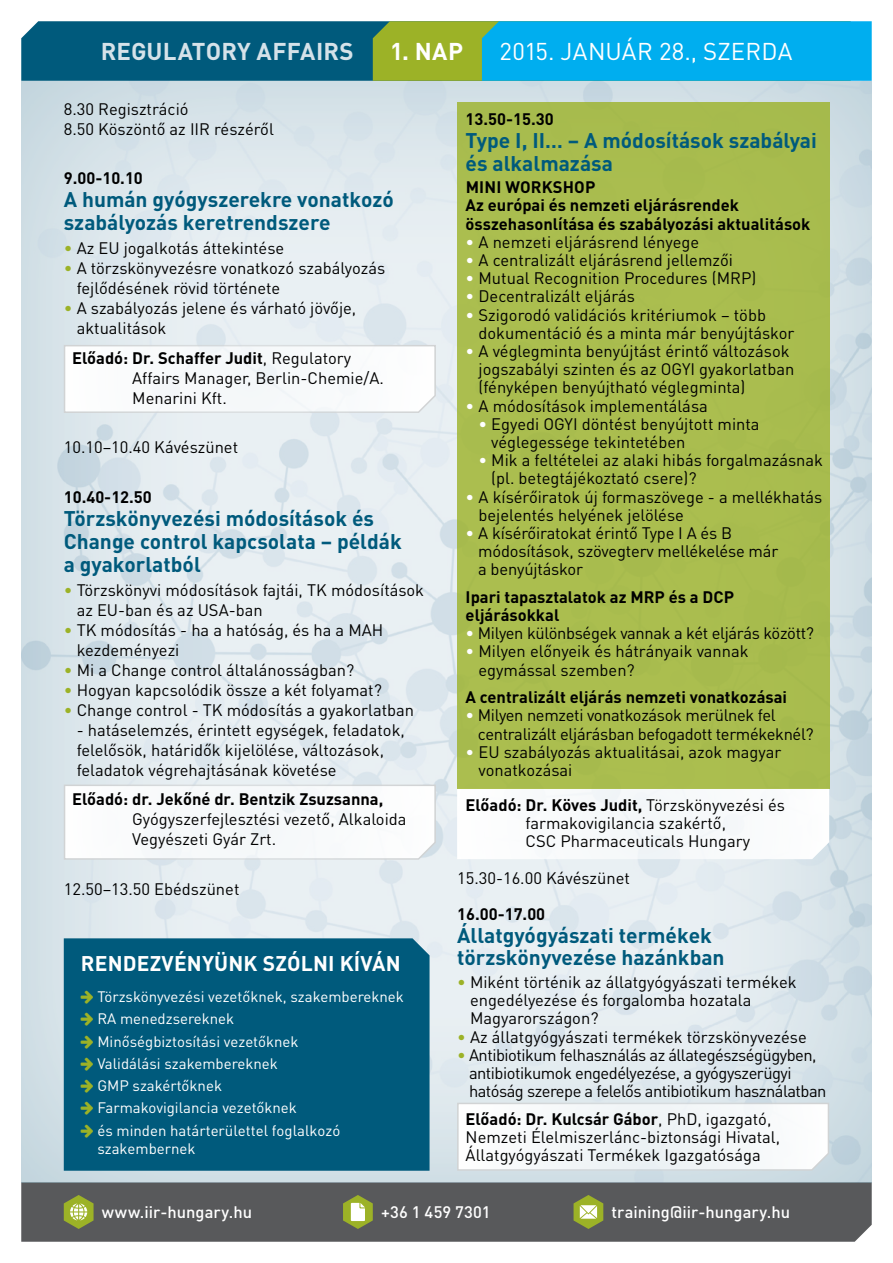
<style>
.page{position:relative;width:893px;height:1263px;background:#fff}
.page>*{position:absolute;margin:0;border:0;box-sizing:border-box;transform-origin:0 0}
.t1{font:24px "DIN Pro";letter-spacing:.005em;color:#fff}
.t2{font:700 24px "DIN Pro";letter-spacing:.005em;color:#d5e2e9}
.t3{font:700 24px "DIN Pro";color:#fff}
.t4{font:700 21px/23px "DIN Pro";color:#005a7c}
.t5{font:700 21px "DIN Pro";letter-spacing:.01em;color:#fff}
.t6{font:16.5px/18.1px "DIN Pro";color:#000}
.t7{font:700 16.5px/18.1px "DIN Pro";color:#000}
.t8{font:16.5px/18.1px "DIN Pro";letter-spacing:-.03em;color:#000}
.t9{font:16.5px/18.1px "DIN Pro";letter-spacing:-.02em;color:#000}
.t10{font:500 16.5px "DIN Pro";color:#fff}
.t11{font:15px/22.2px "DIN Pro";color:#fff}
.s1{color:#9cb227}
.s2{font-weight:700}
.s3{color:#fff}
</style>
<div class="page">
<div style="left:21px;top:21px;width:352px;height:50px;background:#005a7c"></div>
<svg style="left:373px;top:21px;width:499px;height:50px;background:#22aec2"></svg>
<div style="left:21px;top:1182px;width:851px;height:60px;background:#58595b"></div>
<svg style="left:64px;top:1195px;width:30px;height:34px"></svg>
<svg style="left:343px;top:1195px;width:30px;height:34px"></svg>
<svg style="left:574px;top:1195px;width:29px;height:34px"></svg>
<div style="left:8px;top:71px;width:877px;height:1111px;background:#005a7c;opacity:.5"></div>
<img style="left:21px;top:81px;width:851px;height:1101px">
<svg style="left:63px;top:344px;width:374px;height:70px"></svg>
<svg style="left:63px;top:784px;width:374px;height:76px"></svg>
<svg style="left:456px;top:1102px;width:374px;height:69px"></svg>
<svg style="left:457px;top:788px;width:372px;height:71px"></svg>
<div style="left:457px;top:102px;width:372px;height:686px;background:#aabd4f"></div>
<div style="left:64px;top:938px;width:366px;height:233px;background:#005a7c"></div>
<svg style="left:81px;top:991px;width:12px;height:13px"></svg>
<svg style="left:81px;top:1013px;width:12px;height:13px"></svg>
<svg style="left:81px;top:1035px;width:12px;height:13px"></svg>
<svg style="left:81px;top:1057px;width:12px;height:13px"></svg>
<svg style="left:81px;top:1080px;width:12px;height:13px"></svg>
<svg style="left:81px;top:1102px;width:12px;height:13px"></svg>
<svg style="left:81px;top:1124px;width:12px;height:13px"></svg>
<h1 class="t2" style="left:101px;top:35px;width:255px">REGULATORY AFFAIRS</h1>
<h1 class="t3" style="left:390px;top:35px;width:75px">1. NAP</h1>
<h1 class="t1" style="left:500px;top:35px;width:294px">2015. JANUÁR 28., SZERDA</h1>
<p class="t6" style="left:64px;top:98px;width:212px;line-height:20px">8.30 Regisztráció<br>8.50 Köszöntő az IIR részéről</p>
<p class="t7" style="left:64px;top:168px;width:81px">9.00-10.10</p>
<p class="t4" style="left:64px;top:187px;width:332px">A humán gyógyszerekre vonatkozó szabályozás keretrendszere</p>
<p class="t6" style="left:64px;top:239px;width:222px"><span class="s1">•</span> Az EU jogalkotás áttekintése</p>
<p class="t6" style="left:77px;top:258px;width:310px;line-height:20px;text-indent:-13px"><span class="s1">•</span> A törzskönyvezésre vonatkozó szabályozás fejlődésének rövid története</p>
<p class="t6" style="left:77px;top:298px;width:281px;line-height:20px;text-indent:-13px"><span class="s1">•</span> A szabályozás jelene és várható jövője, aktualitások</p>
<p class="t6" style="left:132px;top:347px;width:253px;line-height:20px;text-indent:-60px"><span class="s2">Előadó: Dr. Schaffer Judit</span>, Regulatory<br>Affairs Manager, Berlin-Chemie/A.<br>Menarini Kft.</p>
<p class="t6" style="left:64px;top:438px;width:176px">10.10–10.40 Kávészünet</p>
<p class="t7" style="left:64px;top:487px;width:90px">10.40-12.50</p>
<p class="t4" style="left:64px;top:506px;width:340px">Törzskönyvezési módosítások és<br>Change control kapcsolata – példák a gyakorlatból</p>
<p class="t6" style="left:77px;top:579px;width:349px;line-height:20px;text-indent:-13px"><span class="s1">•</span> Törzskönyvi módosítások fajtái, TK módosítások az EU-ban és az USA-ban</p>
<p class="t6" style="left:77px;top:619px;width:308px;line-height:20px;text-indent:-13px"><span class="s1">•</span> TK módosítás - ha a hatóság, és ha a MAH kezdeményezi</p>
<p class="t6" style="left:64px;top:660px;width:292px"><span class="s1">•</span> Mi a Change control általánosságban?</p>
<p class="t6" style="left:64px;top:680px;width:320px"><span class="s1">•</span> Hogyan kapcsolódik össze a két folyamat?</p>
<p class="t6" style="left:64px;top:700px;width:352px"><span class="s1">•</span> Change control - TK módosítás a gyakorlatban</p>
<p class="t6" style="left:77px;top:719px;width:330px;line-height:20px">- hatáselemzés, érintett egységek, feladatok, felelősök, határidők kijelölése, változások, feladatok végrehajtásának követése</p>
<p class="t7" style="left:72px;top:790px;width:313px">Előadó: dr. Jekőné dr. Bentzik Zsuzsanna,</p>
<p class="t6" style="left:132px;top:809px;width:276px;line-height:20px">Gyógyszerfejlesztési vezető, Alkaloida<br>Vegyészeti Gyár Zrt.</p>
<p class="t6" style="left:64px;top:879px;width:177px">12.50–13.50 Ebédszünet</p>
<p class="t7" style="left:466px;top:110px;width:90px">13.50-15.30</p>
<p class="t4" style="left:466px;top:128px;width:353px">Type I, II… – A módosítások szabályai és alkalmazása</p>
<p class="t7" style="left:466px;top:177px;width:346px">MINI WORKSHOP<br>Az európai és nemzeti eljárásrendek összehasonlítása és szabályozási aktualitások</p>
<p class="t6" style="left:466px;top:232px;width:235px"><span class="s3">•</span> A nemzeti eljárásrend lényege</p>
<p class="t6" style="left:466px;top:250px;width:269px"><span class="s3">•</span> A centralizált eljárásrend jellemzői</p>
<p class="t6" style="left:466px;top:268px;width:292px"><span class="s3">•</span> Mutual Recognition Procedures (MRP)</p>
<p class="t6" style="left:466px;top:287px;width:171px"><span class="s3">•</span> Decentralizált eljárás</p>
<p class="t6" style="left:478px;top:305px;width:317px;text-indent:-13px"><span class="s3">•</span> Szigorodó validációs kritériumok – több dokumentáció és a minta már benyújtáskor</p>
<p class="t6" style="left:478px;top:341px;width:317px;text-indent:-13px"><span class="s3">•</span> A véglegminta benyújtást érintő változások jogszabályi szinten és az OGYI gyakorlatban (fényképen benyújtható véglegminta)</p>
<p class="t6" style="left:466px;top:396px;width:244px"><span class="s3">•</span> A módosítások implementálása</p>
<p class="t6" style="left:491px;top:414px;width:270px;text-indent:-13px"><span class="s3">•</span> Egyedi OGYI döntést benyújtott minta véglegessége tekintetében</p>
<p class="t6" style="left:491px;top:450px;width:333px;text-indent:-13px"><span class="s3">•</span> Mik a feltételei az alaki hibás forgalmazásnak (pl. betegtájékoztató csere)?</p>
<p class="t6" style="left:478px;top:487px;width:345px;text-indent:-13px"><span class="s3">•</span> A kísérőiratok új formaszövege - a mellékhatás bejelentés helyének jelölése</p>
<p class="t6" style="left:478px;top:523px;width:302px;text-indent:-13px"><span class="s3">•</span> A kísérőiratokat érintő Type I A és B módosítások, szövegterv mellékelése már a benyújtáskor</p>
<p class="t7" style="left:466px;top:587px;width:270px">Ipari tapasztalatok az MRP és a DCP eljárásokkal</p>
<p class="t9" style="left:466px;top:623px;width:350px"><span class="s3">•</span> Milyen különbségek vannak a két eljárás között?</p>
<p class="t6" style="left:478px;top:642px;width:272px;text-indent:-13px"><span class="s3">•</span> Milyen előnyeik és hátrányaik vannak egymással szemben?</p>
<p class="t7" style="left:466px;top:687px;width:323px">A centralizált eljárás nemzeti vonatkozásai</p>
<p class="t9" style="left:478px;top:705px;width:337px;text-indent:-12px"><span class="s3">•</span> Milyen nemzeti vonatkozások merülnek fel centralizált eljárásban befogadott termékeknél?</p>
<p class="t6" style="left:478px;top:742px;width:304px;text-indent:-13px"><span class="s3">•</span> EU szabályozás aktualitásai, azok magyar vonatkozásai</p>
<p class="t6" style="left:526px;top:795px;width:261px;text-indent:-60px"><span class="s2">Előadó: Dr. Köves Judit,</span> Törzskönyvezési és farmakovigilancia szakértő,<br>CSC Pharmaceuticals Hungary</p>
<p class="t6" style="left:457px;top:868px;width:174px">15.30-16.00 Kávészünet</p>
<p class="t7" style="left:457px;top:904px;width:90px">16.00-17.00</p>
<p class="t4" style="left:457px;top:923px;width:269px">Állatgyógyászati termékek törzskönyvezése hazánkban</p>
<p class="t6" style="left:470px;top:972px;width:328px;text-indent:-13px"><span class="s1">•</span> Miként történik az állatgyógyászati termékek engedélyezése és forgalomba hozatala<br>Magyarországon?</p>
<p class="t6" style="left:457px;top:1027px;width:351px"><span class="s1">•</span> Az állatgyógyászati termékek törzskönyvezése</p>
<p class="t8" style="left:469px;top:1045px;width:359px;text-indent:-12px"><span class="s1">•</span> Antibiotikum felhasználás az állategészségügyben, antibiotikumok engedélyezése, a gyógyszerügyi hatóság szerepe a felelős antibiotikum használatban</p>
<p class="t6" style="left:466px;top:1109px;width:316px"><span class="s2">Előadó: Dr. Kulcsár Gábor</span>, PhD, igazgató,<br>Nemzeti Élelmiszerlánc-biztonsági Hivatal,<br>Állatgyógyászati Termékek Igazgatósága</p>
<p class="t5" style="left:81px;top:949px;width:321px">RENDEZVÉNYÜNK SZÓLNI KÍVÁN</p>
<p class="t11" style="left:97px;top:985px;width:308px">Törzskönyvezési vezetőknek, szakembereknek<br>RA menedzsereknek<br>Minőségbiztosítási vezetőknek<br>Validálási szakembereknek<br>GMP szakértőknek<br>Farmakovigilancia vezetőknek<br>és minden határterülettel foglalkozó</p>
<p class="t11" style="left:97px;top:1136px;width:100px">szakembernek</p>
<p class="t10" style="left:102px;top:1201px;width:152px">www.iir-hungary.hu</p>
<p class="t10" style="left:381px;top:1201px;width:111px">+36 1 459 7301</p>
<p class="t10" style="left:612px;top:1201px;width:180px">training@iir-hungary.hu</p>
</div>
